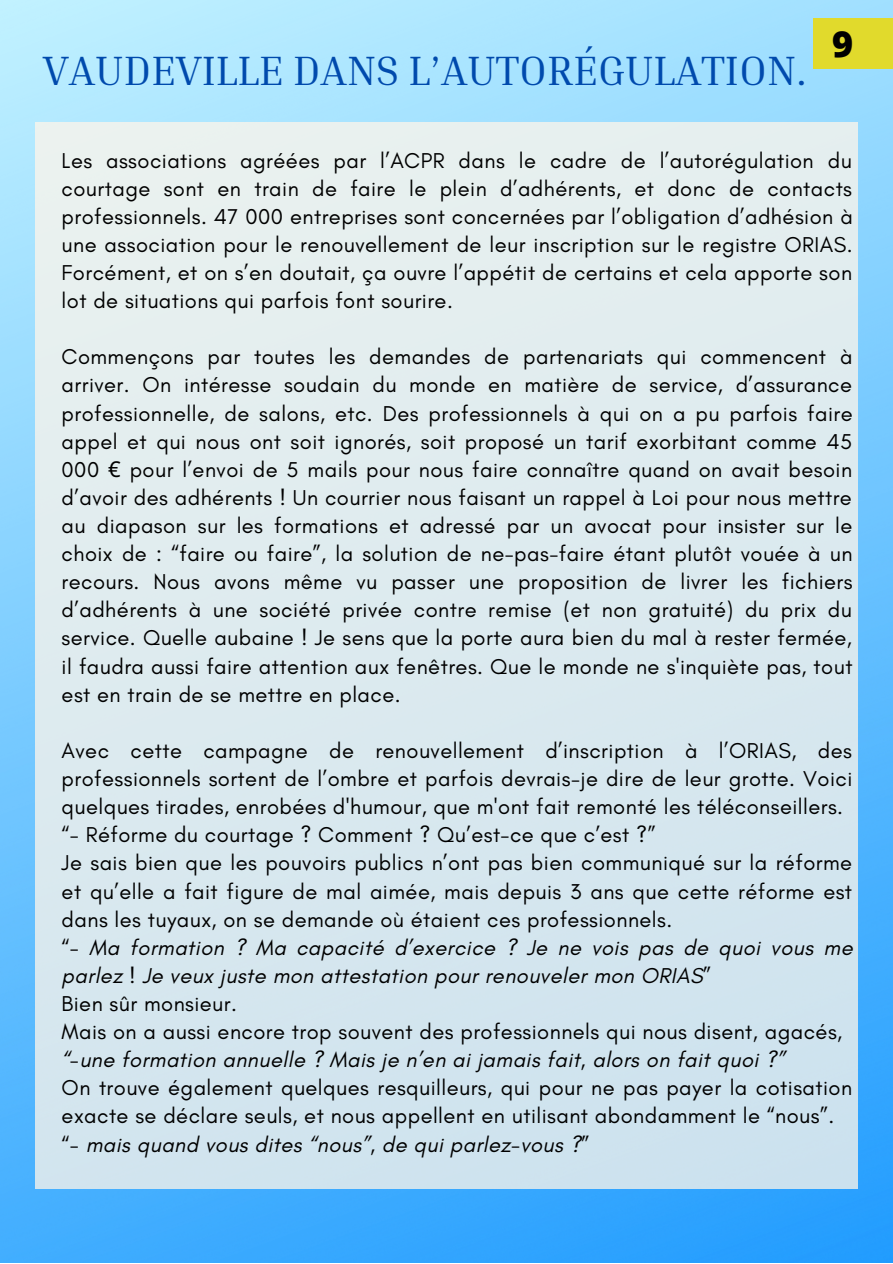
<style>
.page{position:relative;width:893px;height:1264px;background:#fff}
.page>*{position:absolute;margin:0;border:0;box-sizing:border-box;transform-origin:0 0}
.t1{font:42px "Inria Serif";color:#004aad}
.t2{font:800 36px "Open Sans";color:#000}
.t3{font:21.9px/28px "Glacial Indifference";letter-spacing:.02em;color:#000;text-align:justify}
.t4{font:italic 21.9px "Glacial Indifference";letter-spacing:.02em;color:#000}
.s1{font-family:"Noto Sans"}
.s2{font-style:italic}
</style>
<div class="page">
<img style="left:0;top:0;width:892px;height:1262px">
<div style="left:813px;top:18px;width:79px;height:51px;background:#e1da2c"></div>
<div style="left:35px;top:122px;width:822px;height:1067px;background:linear-gradient(to right,#dfecef,#d8e8ef)"></div>
<h1 class="t1" style="left:43px;top:44px;width:765px">VAUDEVILLE DANS L’AUTORÉGULATION.</h1>
<h2 class="t2" style="left:832px;top:19px;width:23px">9</h2>
<p class="t3" style="left:62px;top:146px;width:792px">Les associations agréées par l’ACPR dans le cadre de l’autorégulation du courtage sont en train de faire le plein d’adhérents, et donc de contacts professionnels. 47 000 entreprises sont concernées par l’obligation d’adhésion à une association pour le renouvellement de leur inscription sur le registre ORIAS.<br>Forcément, et on s’en doutait, ça ouvre l’appétit de certains et cela apporte son lot de situations qui parfois font sourire.</p>
<p class="t3" style="left:62px;top:342px;width:792px">Commençons par toutes les demandes de partenariats qui commencent à arriver. On intéresse soudain du monde en matière de service, d’assurance professionnelle, de salons, etc. Des professionnels à qui on a pu parfois faire appel et qui nous ont soit ignorés, soit proposé un tarif exorbitant comme 45<br>000 <span class="s1">€</span> pour l’envoi de 5 mails pour nous faire connaître quand on avait besoin d’avoir des adhérents ! Un courrier nous faisant un rappel à Loi pour nous mettre au diapason sur les formations et adressé par un avocat pour insister sur le choix de : “faire ou faire”, la solution de ne-pas-faire étant plutôt vouée à un recours. Nous avons même vu passer une proposition de livrer les fichiers d’adhérents à une société privée contre remise (et non gratuité) du prix du service. Quelle aubaine ! Je sens que la porte aura bien du mal à rester fermée, il faudra aussi faire attention aux fenêtres. Que le monde ne s'inquiète pas, tout est en train de se mettre en place.</p>
<p class="t3" style="left:62px;top:736px;width:792px;text-align:left">Avec cette campagne de renouvellement d’inscription à l’ORIAS, des professionnels sortent de l’ombre et parfois devrais-je dire de leur grotte. Voici quelques tirades, enrobées d'humour, que m'ont fait remonté les téléconseillers. “- Réforme du courtage ? Comment ? Qu’est-ce que c’est ?”<br>Je sais bien que les pouvoirs publics n’ont pas bien communiqué sur la réforme et qu’elle a fait figure de mal aimée, mais depuis 3 ans que cette réforme est dans les tuyaux, on se demande où étaient ces professionnels.<br>“<span class="s2">- Ma formation ? Ma capacité d’exercice ? Je ne vois pas de quoi vous me parlez ! Je veux juste mon attestation pour renouveler mon ORIAS</span>”<br>Bien sûr monsieur.<br>Mais on a aussi encore trop souvent des professionnels qui nous disent, agacés,</p>
<p class="t4" style="left:62px;top:1046px;width:724px">“-une formation annuelle ? Mais je n’en ai jamais fait, alors on fait quoi ?”</p>
<p class="t3" style="left:62px;top:1073px;width:792px;text-align:left">On trouve également quelques resquilleurs, qui pour ne pas payer la cotisation exacte se déclare seuls, et nous appellent en utilisant abondamment le “nous”. “<span class="s2">- mais quand vous dites “nous”, de qui parlez-vous ?</span>”</p>
</div>
